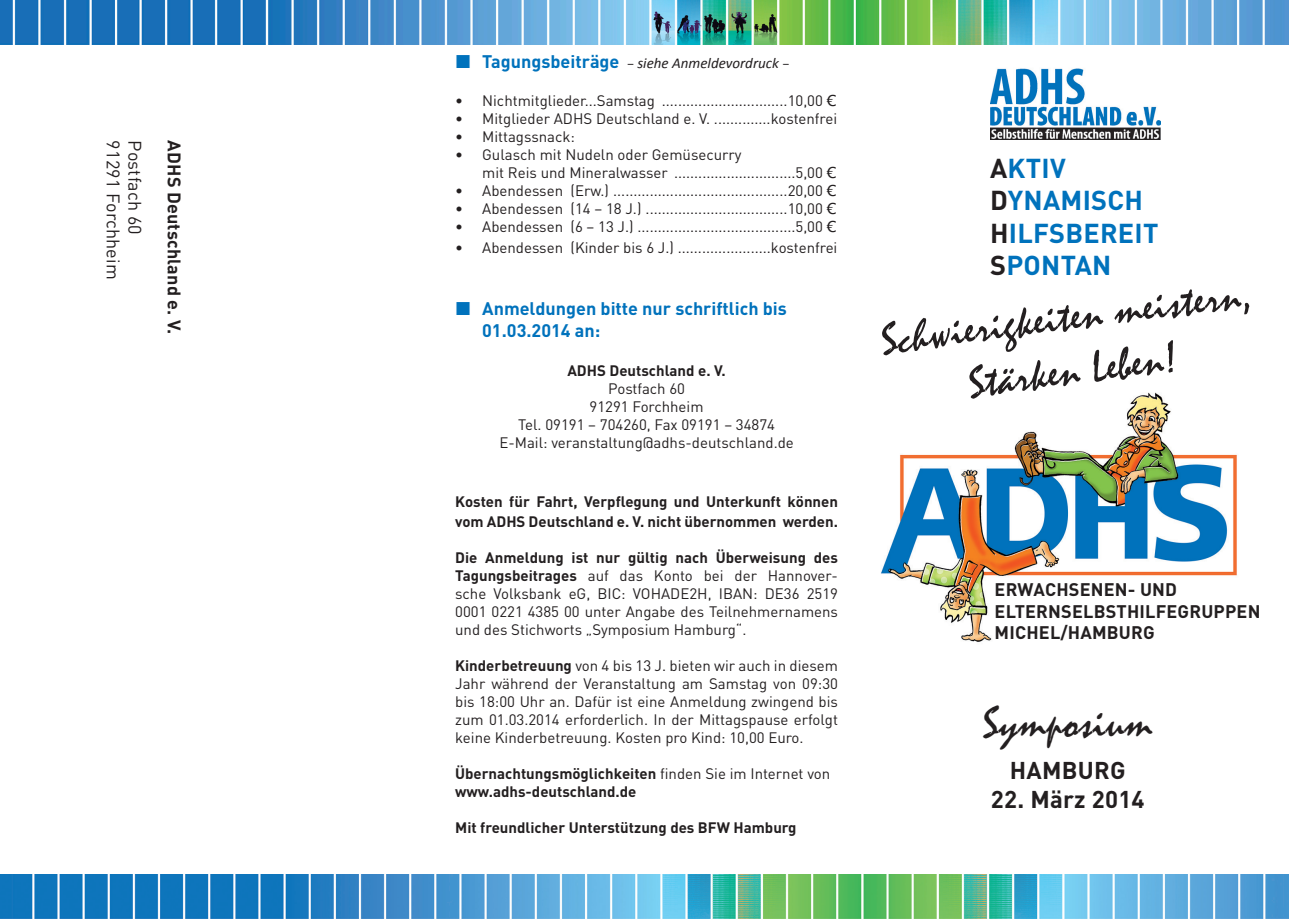
<style>
.page{position:relative;width:1289px;height:919px;background:#fff}
.page>*{position:absolute;margin:0;border:0;box-sizing:border-box;transform-origin:0 0}
.t1{font:45px/54px "Mistral";letter-spacing:.01em;color:#231f20;text-align:center}
.t2{font:700 27px/32.4px "DIN";letter-spacing:.01em;color:#0072bc}
.t3{font:700 24px "DIN";letter-spacing:.01em;color:#231f20}
.t4{font:700 18px/21.6px "DIN";letter-spacing:.01em;color:#231f20}
.t5{font:700 18px/21.6px "DIN";color:#0072bc}
.t6{font:18px "DIN";letter-spacing:.01em;color:#231f20}
.t7{font:15px/18px "DIN";color:#231f20;text-align:justify}
.t8{font:700 15px/20.2px "DIN";color:#231f20}
.t9{font:italic 15px "Calibri";color:#231f20}
.s1{font-family:"DIN";font-weight:700;font-style:normal;font-size:18px;color:#0072bc}
.s2{font-family:"DIN";font-style:normal;font-size:13.5px}
.s3{font-family:"Verdana"}
.s4{font-weight:700}
.s5{font-weight:400}
.s6{color:#231f20}
</style>
<div class="page">
<img style="left:881px;top:392px;width:356px;height:250px">
<img style="left:0;top:0;width:1288px;height:45px">
<img style="left:0;top:874px;width:1288px;height:44px">
<img style="left:990px;top:68px;width:170px;height:71px">
<p class="t6" style="left:124px;top:140px;width:141px;rotate:90deg">91291 Forchheim</p>
<p class="t6" style="left:146px;top:140px;width:96px;rotate:90deg">Postfach 60</p>
<p class="t4" style="left:186px;top:140px;width:195px;rotate:90deg">ADHS Deutschland e. V.</p>
<p class="t9" style="left:482px;top:53px;width:309px"><span class="s1">Tagungsbeiträge</span> <span class="s2">–</span> siehe Anmeldevordruck <span class="s2">–</span></p>
<p class="t7" style="left:455px;top:92px;width:382px">• Nichtmitglieder...Samstag ...............................10,00 <span class="s3">€</span></p>
<p class="t7" style="left:455px;top:110px;width:383px">• Mitglieder ADHS Deutschland e. V. ..............kostenfrei</p>
<p class="t7" style="left:455px;top:128px;width:121px">• Mittagssnack:</p>
<p class="t7" style="left:482px;top:146px;width:355px;text-indent:-27px">• Gulasch mit Nudeln oder Gemüsecurry<br>mit Reis und Mineralwasser ..............................5,00 <span class="s3">€</span></p>
<p class="t7" style="left:455px;top:182px;width:382px">• Abendessen (Erw.) ...........................................20,00 <span class="s3">€</span></p>
<p class="t7" style="left:455px;top:200px;width:382px">• Abendessen (14 – 18 J.) ...................................10,00 <span class="s3">€</span></p>
<p class="t7" style="left:455px;top:218px;width:382px">• Abendessen (6 – 13 J.) .......................................5,00 <span class="s3">€</span></p>
<p class="t7" style="left:455px;top:238px;width:384px">• Abendessen (Kinder bis 6 J.) .......................kostenfrei</p>
<p class="t5" style="left:482px;top:297px;width:306px">Anmeldungen bitte nur schriftlich bis<br>01.03.2014 an:</p>
<p class="t8" style="left:567px;top:360px;width:160px">ADHS Deutschland e. V.</p>
<p class="t7" style="left:499px;top:379px;width:296px;text-align:center">Postfach 60<br>91291 Forchheim<br>Tel. 09191 – 704260, Fax 09191 – 34874<br>E-Mail: veranstaltung@adhs-deutschland.de</p>
<p class="t8" style="left:455px;top:490px;width:384px">Kosten für Fahrt, Verpflegung und Unterkunft können vom ADHS Deutschland e. V. nicht übernommen werden.</p>
<p class="t7" style="left:455px;top:548px;width:384px"><span class="s4">Die Anmeldung ist nur gültig nach Überweisung des Tagungsbeitrages</span> auf das Konto bei der Hannover&shy;sche Volksbank eG, BIC: VOHADE2H, IBAN: DE36 2519<br>0001 0221 4385 00 unter Angabe des Teilnehmernamens und des Stichworts „Symposium Hamburg“.</p>
<p class="t7" style="left:455px;top:656px;width:384px"><span class="s4">Kinderbetreuung</span> von 4 bis 13 J. bieten wir auch in diesem Jahr während der Veranstaltung am Samstag von 09:30 bis 18:00 Uhr an. Dafür ist eine Anmeldung zwingend bis zum 01.03.2014 erforderlich. In der Mittagspause erfolgt keine Kinderbetreuung. Kosten pro Kind: 10,00 Euro.</p>
<p class="t8" style="left:455px;top:764px;width:376px;line-height:18px">Übernachtungsmöglichkeiten <span class="s5">finden Sie im Internet von </span>www.adhs-deutschland.de</p>
<p class="t8" style="left:455px;top:816px;width:343px">Mit freundlicher Unterstützung des BFW Hamburg</p>
<h2 class="t2" style="left:990px;top:151px;width:170px"><span class="s6">A</span>KTIV<br><span class="s6">D</span>YNAMISCH<br><span class="s6">H</span>ILFSBEREIT<br><span class="s6">S</span>PONTAN</h2>
<h1 class="t1" style="left:878px;top:314px;width:373px;rotate:-7deg">Schwierigkeiten meistern,<br>Stärken Leben!</h1>
<p class="t4" style="left:994px;top:578px;width:267px">ERWACHSENEN- UND<br>ELTERNSELBSTHILFEGRUPPEN<br>MICHEL/HAMBURG</p>
<h1 class="t1" style="left:983px;top:697px;width:171px">Symposium</h1>
<h3 class="t3" style="left:1009px;top:754px;width:117px">HAMBURG</h3>
<h3 class="t3" style="left:990px;top:783px;width:155px">22. März 2014</h3>
</div>
